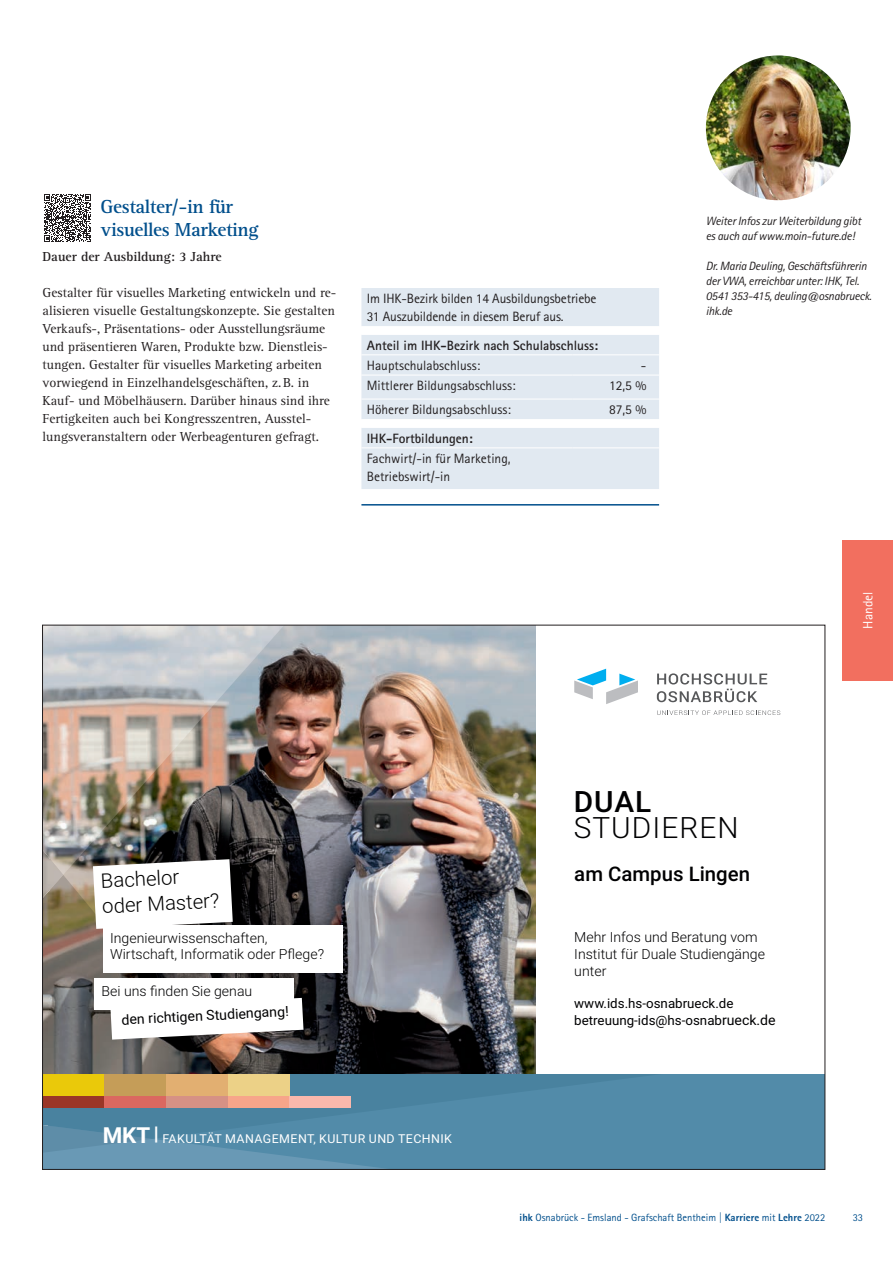
<style>
.page{position:relative;width:893px;height:1263px;background:#fff}
.page>*{position:absolute;margin:0;border:0;box-sizing:border-box;transform-origin:0 0}
.t1{font:300 29.4px "Roboto";letter-spacing:.035em;color:#000002}
.t2{font:500 29.4px "Roboto";color:#000002}
.t3{font:300 20.1px/25.3px "Roboto";color:#000001}
.t4{font:500 20.1px "Roboto";color:#000002}
.t5{font:700 19.5px/22.5px "Rotis Serif Std";letter-spacing:-.02em;color:#004f8c}
.t6{font:300 13.95px/16.8px "Roboto";color:#000002}
.t7{font:300 13.95px/16.5px "Roboto";color:#000001}
.t8{font:13.95px "Roboto";color:#000002}
.t9{font:13.5px/18px "Rotis Serif Std";color:#231f20}
.t10{font:13.5px/18px "Rotis Sans Serif Std";color:#231f20}
.t11{font:700 13.5px "Rotis Sans Serif Pro";color:#231f20}
.t12{font:700 13.5px "Rotis Serif Std";color:#231f20}
.t13{font:13.5px "Rotis Sans Serif Std";color:#fff}
.t14{font:13.2px/16.8px "Roboto";color:#000002}
.t15{font:12.3px "Roboto";letter-spacing:.035em;color:#fff}
.t16{font:italic 12px/15px "Rotis Sans Serif Std";letter-spacing:-.02em;color:#231f20}
.t17{font:10.5px "Rotis Sans Serif Std";color:#004f8c}
.s1{font-weight:700;font-size:22.05px}
.s2{font-size:13.95px}
.s3{font-weight:800}
</style>
<div class="page">
<div style="left:842px;top:540px;width:51px;height:140px;background:#f26f5f"></div>
<img style="left:706px;top:55px;width:145px;height:145px;border-radius:72px">
<svg style="left:44px;top:194px;width:47px;height:48px"></svg>
<hr style="left:361px;top:504px;width:298px;height:2px;background:#004f8c">
<div style="left:361px;top:288px;width:298px;height:201px;background:#e1e9f1"></div>
<svg style="left:361px;top:326px;width:298px;height:102px"></svg>
<hr style="left:361px;top:354px;width:211px;height:1px;background:#fff">
<hr style="left:572px;top:354px;width:87px;height:1px;background:#fff">
<hr style="left:361px;top:375px;width:211px;height:1px;background:#fff">
<hr style="left:572px;top:375px;width:87px;height:1px;background:#fff">
<hr style="left:361px;top:399px;width:211px;height:1px;background:#fff">
<hr style="left:572px;top:399px;width:87px;height:1px;background:#fff">
<hr style="left:361px;top:447px;width:211px;height:1px;background:#fff">
<hr style="left:572px;top:447px;width:87px;height:1px;background:#fff">
<img style="left:228px;top:627px;width:307px;height:447px">
<div style="left:48px;top:1074px;width:777px;height:95px;background:#528ba9"></div>
<svg style="left:44px;top:1074px;width:334px;height:94px"></svg>
<div style="left:43px;top:1074px;width:61px;height:22px;background:#eac90a"></div>
<div style="left:43px;top:1096px;width:61px;height:11px;background:#9b3627"></div>
<div style="left:104px;top:1074px;width:62px;height:22px;background:#c59d58"></div>
<div style="left:104px;top:1096px;width:62px;height:11px;background:#db6860"></div>
<div style="left:166px;top:1074px;width:62px;height:22px;background:#e2af71"></div>
<div style="left:166px;top:1096px;width:62px;height:11px;background:#d69185"></div>
<div style="left:228px;top:1074px;width:61px;height:22px;background:#ecd187"></div>
<div style="left:228px;top:1096px;width:61px;height:11px;background:#f7a58a"></div>
<div style="left:289px;top:1096px;width:62px;height:11px;background:#fab8ac"></div>
<img style="left:44px;top:875px;width:184px;height:199px">
<img style="left:44px;top:627px;width:240px;height:248px">
<img style="left:44px;top:850px;width:19px;height:48px">
<div style="left:103px;top:925px;width:240px;height:48px;background:#fff"></div>
<svg style="left:93px;top:859px;width:140px;height:70px"></svg>
<div style="left:94px;top:978px;width:200px;height:32px;background:#fff"></div>
<svg style="left:110px;top:998px;width:193px;height:41px"></svg>
<svg style="left:574px;top:669px;width:64px;height:35px"></svg>
<svg style="left:657px;top:673px;width:110px;height:29px"></svg>
<svg style="left:657px;top:710px;width:123px;height:5px"></svg>
<h3 class="t5" style="left:101px;top:196px;width:159px">Gestalter/-in für visuelles Marketing</h3>
<p class="t12" style="left:43px;top:249px;width:181px">Dauer der Ausbildung: 3 Jahre</p>
<p class="t9" style="left:43px;top:284px;width:295px">Gestalter für visuelles Marketing entwickeln und re&shy;alisieren visuelle Gestaltungskonzepte. Sie gestalten Verkaufs-, Präsentations- oder Ausstellungsräume und präsentieren Waren, Produkte bzw. Dienstleis&shy;tungen. Gestalter für visuelles Marketing arbeiten vorwiegend in Einzelhandelsgeschäften, z.B. in Kauf- und Möbelhäusern. Darüber hinaus sind ihre Fertigkeiten auch bei Kongresszentren, Ausstel&shy;lungsveranstaltern oder Werbeagenturen gefragt.</p>
<p class="t10" style="left:367px;top:289px;width:231px">Im IHK-Bezirk bilden 14 Ausbildungsbetriebe<br>31 Auszubildende in diesem Beruf aus.</p>
<p class="t11" style="left:367px;top:336px;width:233px">Anteil im IHK-Bezirk nach Schulabschluss:</p>
<p class="t10" style="left:367px;top:356px;width:115px">Hauptschulabschluss:</p>
<p class="t10" style="left:641px;top:356px;width:7px">-</p>
<p class="t10" style="left:367px;top:376px;width:151px">Mittlerer Bildungsabschluss:</p>
<p class="t10" style="left:609px;top:376px;width:39px">12,5 %</p>
<p class="t10" style="left:367px;top:400px;width:146px">Höherer Bildungsabschluss:</p>
<p class="t10" style="left:609px;top:400px;width:39px">87,5 %</p>
<p class="t11" style="left:367px;top:429px;width:108px">IHK-Fortbildungen:</p>
<p class="t10" style="left:367px;top:449px;width:145px">Fachwirt/-in für Marketing,<br>Betriebswirt/-in</p>
<p class="t16" style="left:706px;top:213px;width:157px">Weiter Infos zur Weiterbildung gibt es auch auf www.moin-future.de!</p>
<p class="t16" style="left:706px;top:258px;width:167px">Dr. Maria Deuling, Geschäftsführerin der VWA, erreichbar unter: IHK, Tel.<br>0541 353-415, deuling@osnabrueck. ihk.de</p>
<p class="t13" style="left:860px;top:629px;width:38px;rotate:-90deg">Handel</p>
<h2 class="t3" style="left:100px;top:868px;width:119px;rotate:-3deg">Bachelor oder Master?</h2>
<p class="t7" style="left:110px;top:929px;width:215px">Ingenieurwissenschaften,<br>Wirtschaft, Informatik oder Pflege?</p>
<p class="t6" style="left:102px;top:982px;width:152px">Bei uns finden Sie genau</p>
<p class="t8" style="left:121px;top:1012px;width:169px;rotate:-3deg">den richtigen Studiengang!</p>
<p class="t15" style="left:103px;top:1131px;width:351px"><span class="s1">MKT</span><sup>|</sup> FAKULTÄT MANAGEMENT, KULTUR UND TECHNIK</p>
<h1 class="t2" style="left:574px;top:784px;width:79px">DUAL</h1>
<h1 class="t1" style="left:574px;top:811px;width:166px">STUDIEREN</h1>
<h2 class="t4" style="left:574px;top:862px;width:177px">am Campus Lingen</h2>
<p class="t6" style="left:574px;top:929px;width:192px">Mehr Infos und Beratung vom<br>Institut für Duale Studiengänge unter</p>
<p class="t14" style="left:574px;top:995px;width:203px">www.ids.hs-osnabrueck.de betreuung-ids@hs-osnab<span class="s2">rueck.de</span></p>
<p class="t17" style="left:520px;top:1211px;width:307px"><span class="s3">ihk</span> Osnabrück - Emsland - Grafschaft Bentheim | <span class="s3">Karriere</span> mit <span class="s3">Lehre</span> 2022</p>
<p class="t17" style="left:853px;top:1211px;width:12px">33</p>
</div>
